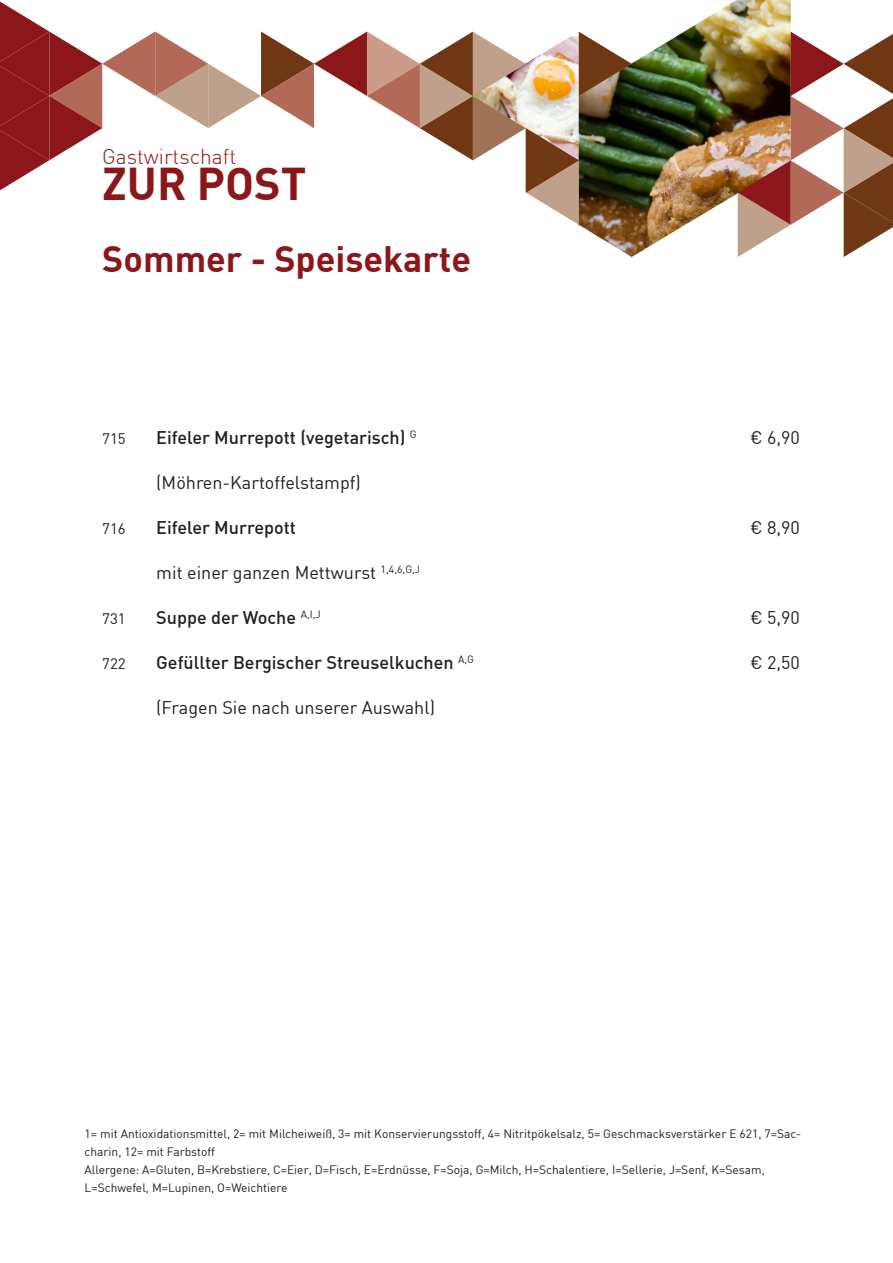
<style>
.page{position:relative;width:893px;height:1263px;background:#fff}
.page>*{position:absolute;margin:0;border:0;box-sizing:border-box;transform-origin:0 0}
.t1{font:700 45px "DIN";color:#8b171a}
.t2{font:700 36px "DIN";color:#8b171a}
.t3{font:300 21px "DIN";color:#8b171a}
.t4{font:18px "DIN";color:#231f20}
.t5{font:500 18px "DIN";color:#231f20}
.t6{font:15px "DIN";color:#231f20}
.t7{font:12px/18px "DIN";color:#231f20}
</style>
<div class="page">
<img style="left:632px;top:0;width:159px;height:257px">
<svg style="left:0;top:2px;width:632px;height:256px"></svg>
<svg style="left:738px;top:32px;width:155px;height:225px"></svg>
<p class="t3" style="left:102px;top:144px;width:135px">Gastwirtschaft</p>
<p class="t1" style="left:102px;top:155px;width:206px">ZUR POST</p>
<p class="t2" style="left:102px;top:236px;width:370px">Sommer - Speisekarte</p>
<p class="t6" style="left:102px;top:429px;width:25px">715</p>
<p class="t5" style="left:156px;top:425px;width:262px">Eifeler Murrepott (vegetarisch) <sup>G</sup></p>
<p class="t4" style="left:750px;top:426px;width:51px">€ 6,90</p>
<p class="t4" style="left:156px;top:471px;width:206px">(Möhren-Kartoffelstampf)</p>
<p class="t6" style="left:102px;top:519px;width:25px">716</p>
<p class="t5" style="left:156px;top:515px;width:141px">Eifeler Murrepott</p>
<p class="t4" style="left:750px;top:516px;width:51px">€ 8,90</p>
<p class="t4" style="left:156px;top:561px;width:265px">mit einer ganzen Mettwurst <sup>1,4,6,G,J</sup></p>
<p class="t6" style="left:102px;top:609px;width:25px">731</p>
<p class="t5" style="left:156px;top:605px;width:166px">Suppe der Woche <sup>A,I,J</sup></p>
<p class="t4" style="left:750px;top:606px;width:51px">€ 5,90</p>
<p class="t6" style="left:102px;top:654px;width:25px">722</p>
<p class="t5" style="left:156px;top:650px;width:319px">Gefüllter Bergischer Streuselkuchen <sup>A,G</sup></p>
<p class="t4" style="left:750px;top:651px;width:51px">€ 2,50</p>
<p class="t4" style="left:156px;top:696px;width:280px">(Fragen Sie nach unserer Auswahl)</p>
<p class="t7" style="left:85px;top:1124px;width:718px">1= mit Antioxidationsmittel, 2= mit Milcheiweiß, 3= mit Konservierungsstoff, 4= Nitritpökelsalz, 5= Geschmacksverstärker E 621, 7=Sac&shy;charin, 12= mit Farbstoff</p>
<p class="t7" style="left:85px;top:1160px;width:682px">Allergene: A=Gluten, B=Krebstiere, C=Eier, D=Fisch, E=Erdnüsse, F=Soja, G=Milch, H=Schalentiere, I=Sellerie, J=Senf, K=Sesam,<br>L=Schwefel, M=Lupinen, O=Weichtiere</p>
</div>
